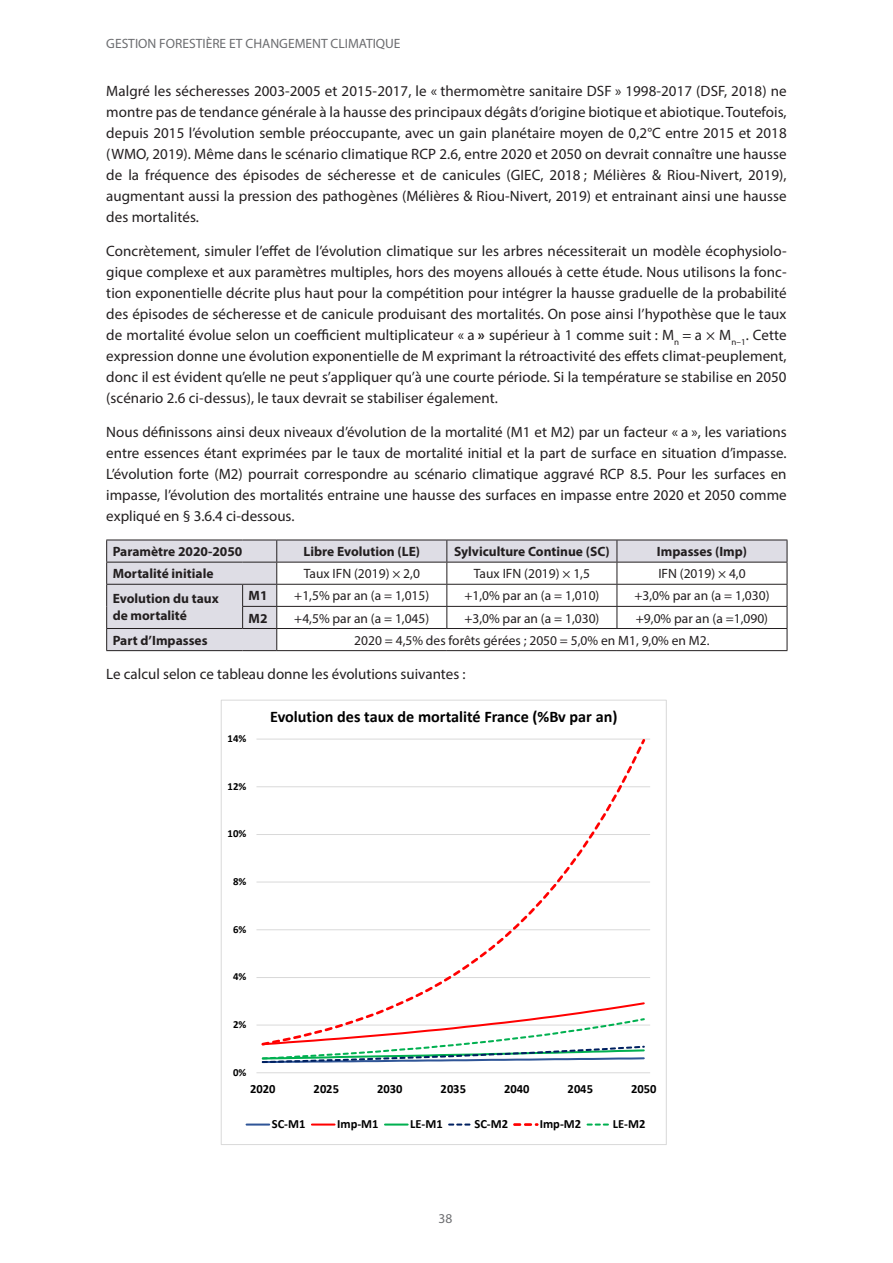
<style>
.page{position:relative;width:893px;height:1263px;background:#fff}
.page>*{position:absolute;margin:0;border:0;box-sizing:border-box;transform-origin:0 0}
.t1{font:700 16.2px "Calibri";color:#000}
.body{font:15px/21px "Myriad Pro";color:#231f20;text-align:justify}
.body_table{font:13.5px "Myriad Pro";color:#231f20}
.body_table_header{font:700 13.5px/16.5px "Myriad Pro";color:#231f20}
.t2{font:13.5px "Myriad Pro";color:#6c6d70}
.t3{font:700 12.6px "Calibri";letter-spacing:.01em;color:#000}
.t4{font:700 10.8px "Calibri";color:#000}
.s1{font-weight:700}
</style>
<div class="page">
<svg style="left:107px;top:541px;width:680px;height:109px"></svg>
<hr style="left:106px;top:584px;width:137px;height:1px;background:#231f20">
<hr style="left:243px;top:584px;width:34px;height:1px;background:#231f20">
<hr style="left:277px;top:584px;width:170px;height:1px;background:#231f20">
<hr style="left:447px;top:584px;width:170px;height:1px;background:#231f20">
<hr style="left:617px;top:584px;width:170px;height:1px;background:#231f20">
<hr style="left:242px;top:606px;width:35px;height:1px;background:#231f20">
<svg style="left:242px;top:585px;width:1px;height:43px"></svg>
<hr style="left:277px;top:606px;width:170px;height:1px;background:#231f20">
<hr style="left:447px;top:606px;width:170px;height:1px;background:#231f20">
<svg style="left:446px;top:541px;width:1px;height:87px"></svg>
<hr style="left:617px;top:606px;width:170px;height:1px;background:#231f20">
<svg style="left:617px;top:541px;width:1px;height:87px"></svg>
<hr style="left:106px;top:628px;width:137px;height:1px;background:#231f20">
<hr style="left:243px;top:628px;width:34px;height:1px;background:#231f20">
<hr style="left:277px;top:628px;width:170px;height:1px;background:#231f20">
<hr style="left:447px;top:628px;width:170px;height:1px;background:#231f20">
<hr style="left:617px;top:628px;width:170px;height:1px;background:#231f20">
<hr style="left:106px;top:540px;width:137px;height:1px;background:#231f20">
<hr style="left:243px;top:540px;width:34px;height:1px;background:#231f20">
<hr style="left:277px;top:540px;width:170px;height:1px;background:#231f20">
<hr style="left:447px;top:540px;width:170px;height:1px;background:#231f20">
<hr style="left:617px;top:540px;width:170px;height:1px;background:#231f20">
<hr style="left:106px;top:562px;width:137px;height:1px;background:#231f20">
<hr style="left:243px;top:562px;width:34px;height:1px;background:#231f20">
<svg style="left:106px;top:540px;width:1px;height:110px"></svg>
<hr style="left:106px;top:650px;width:137px;height:1px;background:#231f20">
<hr style="left:243px;top:650px;width:34px;height:1px;background:#231f20">
<hr style="left:277px;top:562px;width:170px;height:1px;background:#231f20">
<hr style="left:447px;top:562px;width:170px;height:1px;background:#231f20">
<hr style="left:617px;top:562px;width:170px;height:1px;background:#231f20">
<svg style="left:276px;top:540px;width:1px;height:110px"></svg>
<svg style="left:787px;top:540px;width:1px;height:110px"></svg>
<hr style="left:277px;top:650px;width:170px;height:1px;background:#231f20">
<hr style="left:447px;top:650px;width:170px;height:1px;background:#231f20">
<hr style="left:617px;top:650px;width:170px;height:1px;background:#231f20">
<hr style="left:256px;top:1025px;width:394px;height:1px;background:#d9d9d9">
<hr style="left:256px;top:977px;width:394px;height:1px;background:#d9d9d9">
<hr style="left:256px;top:929px;width:394px;height:1px;background:#d9d9d9">
<hr style="left:256px;top:882px;width:394px;height:1px;background:#d9d9d9">
<hr style="left:256px;top:834px;width:394px;height:1px;background:#d9d9d9">
<hr style="left:256px;top:786px;width:394px;height:1px;background:#d9d9d9">
<hr style="left:256px;top:739px;width:394px;height:1px;background:#d9d9d9">
<hr style="left:256px;top:1072px;width:394px;height:1px;background:#d9d9d9">
<svg style="left:261px;top:739px;width:384px;height:262px"></svg>
<svg style="left:261px;top:1001px;width:385px;height:63px"></svg>
<hr style="left:247px;top:1123px;width:22px;height:2px;background:#2f5597">
<hr style="left:312px;top:1123px;width:23px;height:2px;background:#f00">
<hr style="left:385px;top:1123px;width:23px;height:2px;background:#00b050">
<svg style="left:448px;top:1123px;width:22px;height:2px"></svg>
<svg style="left:513px;top:1123px;width:26px;height:3px"></svg>
<svg style="left:587px;top:1123px;width:22px;height:2px"></svg>
<p class="t2" style="left:106px;top:36px;width:296px">GESTION FORESTIÈRE ET CHANGEMENT CLIMATIQUE</p>
<p class="body" style="left:106px;top:81px;width:682px">Malgré les sécheresses 2003-2005 et 2015-2017, le « thermomètre sanitaire DSF » 1998-2017 (DSF, 2018) ne montre pas de tendance générale à la hausse des principaux dégâts d’origine biotique et abiotique. Toutefois, depuis 2015 l’évolution semble préoccupante, avec un gain planétaire moyen de 0,2°C entre 2015 et 2018 (WMO, 2019). Même dans le scénario climatique RCP 2.6, entre 2020 et 2050 on devrait connaître une hausse de la fréquence des épisodes de sécheresse et de canicules (GIEC, 2018 ; Mélières &amp; Riou-Nivert, 2019), augmentant aussi la pression des pathogènes (Mélières &amp; Riou-Nivert, 2019) et entrainant ainsi une hausse des mortalités.</p>
<p class="body" style="left:106px;top:240px;width:682px">Concrètement, simuler l’effet de l’évolution climatique sur les arbres nécessiterait un modèle écophysiolo&shy;gique complexe et aux paramètres multiples, hors des moyens alloués à cette étude. Nous utilisons la fonc&shy;tion exponentielle décrite plus haut pour la compétition pour intégrer la hausse graduelle de la probabilité des épisodes de sécheresse et de canicule produisant des mortalités. On pose ainsi l’hypothèse que le taux de mortalité évolue selon un coefficient multiplicateur « a <span class="s1">»</span> supérieur à 1 comme suit : M<sub>n</sub> = a × M<sub>n–1</sub>. Cette expression donne une évolution exponentielle de M exprimant la rétroactivité des effets climat-peuplement, donc il est évident qu’elle ne peut s’appliquer qu’à une courte période. Si la température se stabilise en 2050 (scénario 2.6 ci-dessus), le taux devrait se stabiliser également.</p>
<p class="body" style="left:106px;top:421px;width:682px">Nous définissons ainsi deux niveaux d’évolution de la mortalité (M1 et M2) par un facteur « a », les variations entre essences étant exprimées par le taux de mortalité initial et la part de surface en situation d’impasse.<br>L’évolution forte (M2) pourrait correspondre au scénario climatique aggravé RCP 8.5. Pour les surfaces en impasse, l’évolution des mortalités entraine une hausse des surfaces en impasse entre 2020 et 2050 comme expliqué en § 3.6.4 ci-dessous.</p>
<p class="body_table_header" style="left:113px;top:543px;width:131px">Paramètre 2020-2050</p>
<p class="body_table_header" style="left:304px;top:543px;width:118px">Libre Evolution (LE)</p>
<p class="body_table_header" style="left:454px;top:543px;width:157px">Sylviculture Continue (SC)</p>
<p class="body_table_header" style="left:657px;top:543px;width:92px">Impasses (Imp)</p>
<p class="body_table_header" style="left:113px;top:565px;width:102px">Mortalité initiale</p>
<p class="body_table" style="left:304px;top:565px;width:118px">Taux IFN (2019) × 2,0</p>
<p class="body_table" style="left:474px;top:565px;width:118px">Taux IFN (2019) × 1,5</p>
<p class="body_table" style="left:658px;top:565px;width:89px">IFN (2019) × 4,0</p>
<p class="body_table_header" style="left:113px;top:590px;width:108px">Evolution du taux de mortalité</p>
<p class="body_table_header" style="left:249px;top:587px;width:20px">M1</p>
<p class="body_table" style="left:294px;top:587px;width:137px">+1,5% par an (a = 1,015)</p>
<p class="body_table" style="left:464px;top:587px;width:137px">+1,0% par an (a = 1,010)</p>
<p class="body_table" style="left:634px;top:587px;width:137px">+3,0% par an (a = 1,030)</p>
<p class="body_table_header" style="left:249px;top:609px;width:20px">M2</p>
<p class="body_table" style="left:294px;top:610px;width:137px">+4,5% par an (a = 1,045)</p>
<p class="body_table" style="left:464px;top:610px;width:137px">+3,0% par an (a = 1,030)</p>
<p class="body_table" style="left:636px;top:610px;width:134px">+9,0% par an (a =1,090)</p>
<p class="body_table_header" style="left:113px;top:631px;width:96px">Part d’Impasses</p>
<p class="body_table" style="left:354px;top:632px;width:357px">2020 = 4,5% des forêts gérées ; 2050 = 5,0% en M1, 9,0% en M2.</p>
<p class="body" style="left:106px;top:663px;width:361px">Le calcul selon ce tableau donne les évolutions suivantes :</p>
<p class="t4" style="left:228px;top:731px;width:20px">14%</p>
<p class="t4" style="left:228px;top:779px;width:20px">12%</p>
<p class="t4" style="left:228px;top:826px;width:20px">10%</p>
<p class="t4" style="left:233px;top:874px;width:15px">8%</p>
<p class="t4" style="left:233px;top:922px;width:15px">6%</p>
<p class="t4" style="left:233px;top:969px;width:15px">4%</p>
<p class="t4" style="left:233px;top:1017px;width:15px">2%</p>
<p class="t4" style="left:233px;top:1064px;width:15px">0%</p>
<p class="t1" style="left:270px;top:705px;width:349px">Evolution des taux de mortalité France (%Bv par an)</p>
<p class="t3" style="left:250px;top:1080px;width:27px">2020</p>
<p class="t3" style="left:314px;top:1080px;width:27px">2025</p>
<p class="t3" style="left:377px;top:1080px;width:27px">2030</p>
<p class="t3" style="left:441px;top:1080px;width:27px">2035</p>
<p class="t3" style="left:504px;top:1080px;width:27px">2040</p>
<p class="t3" style="left:567px;top:1080px;width:27px">2045</p>
<p class="t3" style="left:631px;top:1080px;width:27px">2050</p>
<p class="t3" style="left:272px;top:1115px;width:35px">SC-M1</p>
<p class="t3" style="left:337px;top:1115px;width:43px">Imp-M1</p>
<p class="t3" style="left:410px;top:1115px;width:34px">LE-M1</p>
<p class="t3" style="left:474px;top:1115px;width:35px">SC-M2</p>
<p class="t3" style="left:540px;top:1115px;width:43px">Imp-M2</p>
<p class="t3" style="left:613px;top:1115px;width:34px">LE-M2</p>
<p class="t2" style="left:439px;top:1210px;width:15px">38</p>
</div>
